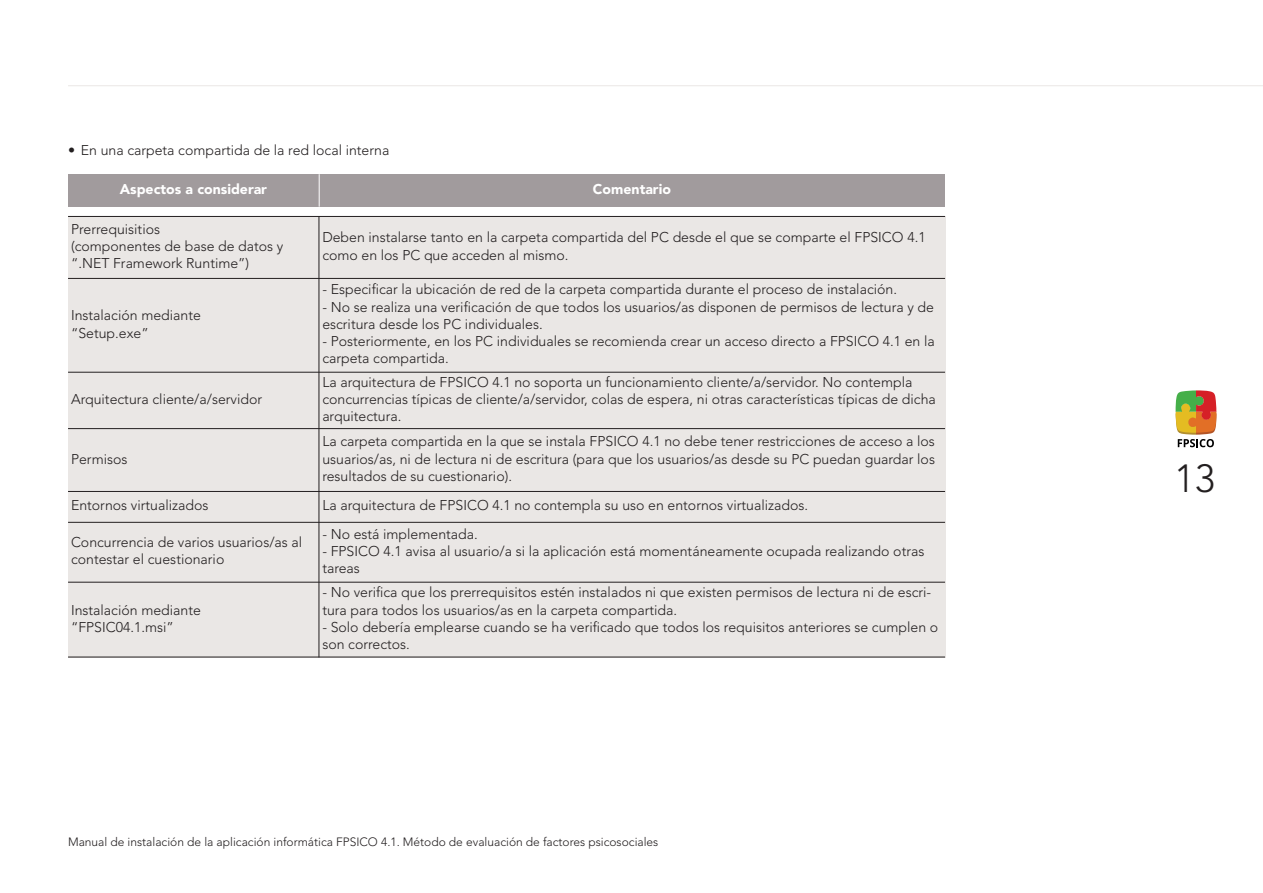
<style>
.page{position:relative;width:1263px;height:893px;background:#fff}
.page>*{position:absolute;margin:0;border:0;box-sizing:border-box;transform-origin:0 0}
.t1{font:300 39px "Avenir LT Std";color:#231f20}
.t2{font:300 14.1px/17.2px "Avenir LT Std";color:#231f20}
.t3{font:900 14.1px "Avenir LT Std";color:#fff}
.t4{font:300 12px "Avenir LT Std";color:#231f20}
</style>
<div class="page">
<div style="left:319px;top:278px;width:627px;height:94px;background:#eae7e5"></div>
<div style="left:319px;top:372px;width:627px;height:57px;background:#eae7e5"></div>
<div style="left:319px;top:429px;width:627px;height:62px;background:#eae7e5"></div>
<div style="left:319px;top:582px;width:627px;height:75px;background:#eae7e5"></div>
<div style="left:68px;top:174px;width:251px;height:33px;background:#a19b9d"></div>
<div style="left:320px;top:174px;width:625px;height:33px;background:#a19b9d"></div>
<div style="left:68px;top:216px;width:251px;height:62px;background:#eae7e5"></div>
<div style="left:319px;top:216px;width:627px;height:62px;background:#eae7e5"></div>
<div style="left:68px;top:278px;width:251px;height:94px;background:#eae7e5"></div>
<div style="left:68px;top:372px;width:251px;height:57px;background:#eae7e5"></div>
<div style="left:68px;top:429px;width:251px;height:62px;background:#eae7e5"></div>
<div style="left:68px;top:491px;width:251px;height:31px;background:#eae7e5"></div>
<div style="left:319px;top:491px;width:627px;height:31px;background:#eae7e5"></div>
<div style="left:68px;top:522px;width:251px;height:60px;background:#eae7e5"></div>
<div style="left:319px;top:522px;width:627px;height:60px;background:#eae7e5"></div>
<div style="left:68px;top:582px;width:251px;height:75px;background:#eae7e5"></div>
<hr style="left:319px;top:216px;width:1px;height:441px;background:#231f20">
<hr style="left:68px;top:216px;width:877px;height:1px;background:#231f20">
<hr style="left:68px;top:278px;width:877px;height:1px;background:#231f20">
<hr style="left:68px;top:372px;width:877px;height:1px;background:#231f20">
<hr style="left:68px;top:428px;width:877px;height:1px;background:#231f20">
<hr style="left:68px;top:491px;width:877px;height:1px;background:#231f20">
<hr style="left:68px;top:522px;width:877px;height:1px;background:#231f20">
<hr style="left:68px;top:582px;width:877px;height:1px;background:#231f20">
<hr style="left:68px;top:657px;width:877px;height:1px;background:#231f20">
<hr style="left:68px;top:85px;width:1195px;height:1px;background:#eae7e5">
<svg style="left:1175px;top:390px;width:41px;height:57px"></svg>
<p class="t2" style="left:68px;top:143px;width:323px">• En una carpeta compartida de la red local interna</p>
<p class="t3" style="left:120px;top:183px;width:149px">Aspectos a considerar</p>
<p class="t3" style="left:593px;top:183px;width:80px">Comentario</p>
<p class="t2" style="left:71px;top:222px;width:214px">Prerrequisitios<br>(componentes de base de datos y “.NET Framework Runtime”)</p>
<p class="t2" style="left:322px;top:230px;width:605px">Deben instalarse tanto en la carpeta compartida del PC desde el que se comparte el FPSICO 4.1 como en los PC que acceden al mismo.</p>
<p class="t2" style="left:71px;top:308px;width:131px">Instalación mediante “Setup.exe”</p>
<p class="t2" style="left:322px;top:282px;width:576px">- Especifcar la ubicación de red de la carpeta compartida durante el proceso de instalación.</p>
<p class="t2" style="left:322px;top:299px;width:613px">- No se realiza una verifcación de que todos los usuarios/as disponen de permisos de lectura y de escritura desde los PC individuales.</p>
<p class="t2" style="left:322px;top:334px;width:614px">- Posteriormente, en los PC individuales se recomienda crear un acceso directo a FPSICO 4.1 en la carpeta compartida.</p>
<p class="t2" style="left:322px;top:374px;width:591px">La arquitectura de FPSICO 4.1 no soporta un funcionamiento cliente/a/servidor. No contempla</p>
<p class="t2" style="left:71px;top:392px;width:193px">Arquitectura cliente/a/servidor</p>
<p class="t2" style="left:322px;top:392px;width:615px">concurrencias típicas de cliente/a/servidor, colas de espera, ni otras características típicas de dicha</p>
<p class="t2" style="left:322px;top:409px;width:81px">arquitectura.</p>
<p class="t2" style="left:322px;top:434px;width:614px">La carpeta compartida en la que se instala FPSICO 4.1 no debe tener restricciones de acceso a los</p>
<p class="t2" style="left:71px;top:451px;width:58px">Permisos</p>
<p class="t2" style="left:322px;top:451px;width:614px">usuarios/as, ni de lectura ni de escritura (para que los usuarios/as desde su PC puedan guardar los</p>
<p class="t2" style="left:322px;top:469px;width:191px">resultados de su cuestionario).</p>
<p class="t2" style="left:71px;top:498px;width:139px">Entornos virtualizados</p>
<p class="t2" style="left:322px;top:498px;width:487px">La arquitectura de FPSICO 4.1 no contempla su uso en entornos virtualizados.</p>
<p class="t2" style="left:71px;top:535px;width:233px">Concurrencia de varios usuarios/as al contestar el cuestionario</p>
<p class="t2" style="left:322px;top:526px;width:157px">- No está implementada.</p>
<p class="t2" style="left:322px;top:544px;width:603px">- FPSICO 4.1 avisa al usuario/a si la aplicación está momentáneamente ocupada realizando otras tareas</p>
<p class="t2" style="left:322px;top:585px;width:610px">- No verifca que los prerrequisitos estén instalados ni que existen permisos de lectura ni de escri-</p>
<p class="t2" style="left:71px;top:602px;width:131px">Instalación mediante</p>
<p class="t2" style="left:322px;top:602px;width:356px">tura para todos los usuarios/as en la carpeta compartida.</p>
<p class="t2" style="left:71px;top:620px;width:104px">“FPSIC04.1.msi”</p>
<p class="t2" style="left:322px;top:620px;width:617px">- Solo debería emplearse cuando se ha verifcado que todos los requisitos anteriores se cumplen o</p>
<p class="t2" style="left:322px;top:637px;width:89px">son correctos.</p>
<p class="t4" style="left:68px;top:837px;width:592px">Manual de instalación de la aplicación informática FPSICO 4.1. Método de evaluación de factores psicosociales</p>
<h1 class="t1" style="left:1174px;top:463px;width:42px">13</h1>
</div>
